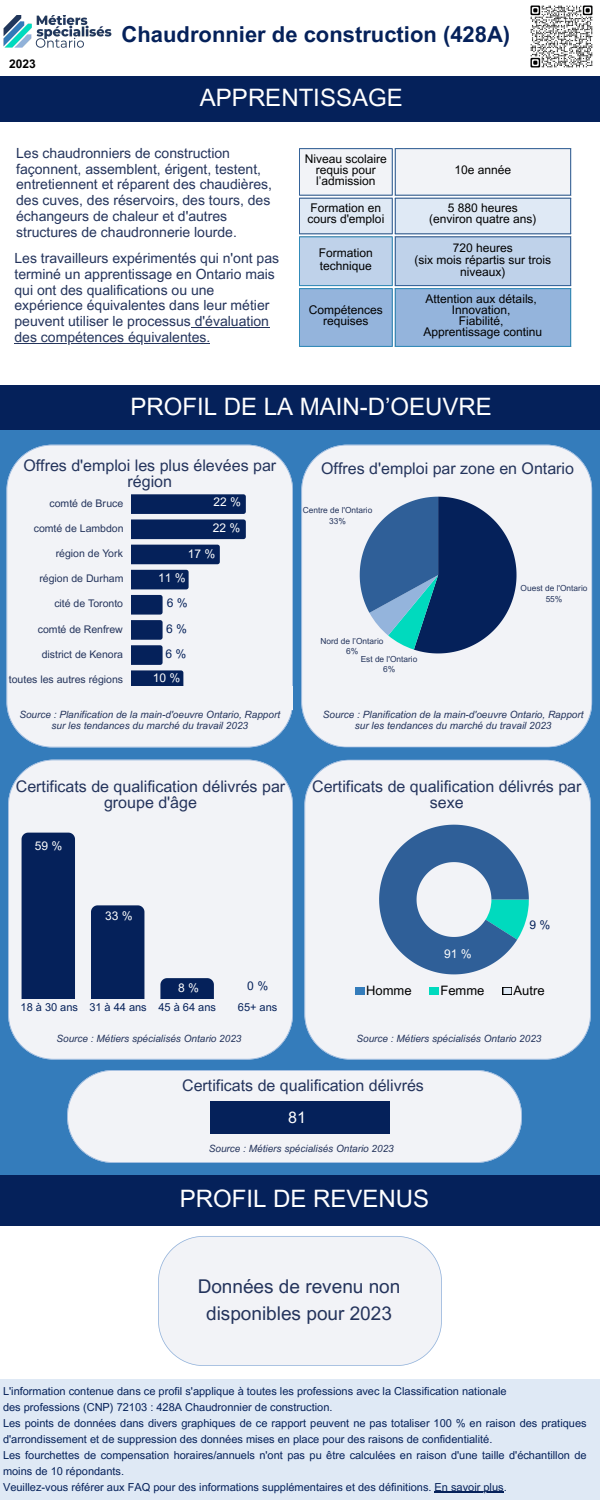
<style>
.page{position:relative;width:600px;height:1500px;background:#fff}
.page>*{position:absolute;margin:0;border:0;box-sizing:border-box;transform-origin:0 0}
.t1{font:24px "Arial MT Pro";color:#fff}
.t2{font:700 22px "Arial MT Pro";color:#05215a}
.t3{font:19px/26.2px "Arial MT Pro";color:#24345c;text-align:center}
.t4{font:16px/15.8px "Arial MT Pro";color:#24345c;text-align:center}
.t5{font:16px "Arial MT Pro";color:#fff}
.t6{font:14px/15.8px "Arial MT Pro";color:#24345c}
.t7{font:13px "Arial MT Pro";color:#000}
.t8{font:12px/11.2px "Arial MT Pro";color:#000;text-align:center}
.t9{font:12px "Arial MT Pro";color:#fff}
.t10{font:12px "Arial MT Pro";color:#05215a}
.t11{font:12px "Arial MT Pro";color:#fefefe}
.t12{font:700 12px "Arial MT Pro";color:#000}
.t13{font:11px/15.3px "Arial MT Pro";color:#05215a}
.t14{font:10.5px "Arial MT Pro";color:#24345c}
.t15{font:italic 10px "Arial MT Pro";color:#24345c}
.t16{font:8.3px/10.4px "Arial MT Pro";color:#24345c;text-align:center}
</style>
<div class="page">
<div style="left:158px;top:1236px;width:284px;height:130px;background:#f2f3f7"></div>
<svg style="left:299px;top:148px;width:272px;height:199px"></svg>
<hr style="left:299px;top:149px;width:1px;height:46px;background:#2f5f98">
<hr style="left:392px;top:149px;width:1px;height:46px;background:#2f5f98">
<hr style="left:299px;top:148px;width:94px;height:1px;background:#2f5f98">
<hr style="left:299px;top:195px;width:94px;height:1px;background:#2f5f98">
<hr style="left:395px;top:149px;width:1px;height:46px;background:#2f5f98">
<hr style="left:570px;top:149px;width:1px;height:46px;background:#2f5f98">
<hr style="left:395px;top:148px;width:176px;height:1px;background:#2f5f98">
<hr style="left:395px;top:195px;width:176px;height:1px;background:#2f5f98">
<hr style="left:299px;top:199px;width:1px;height:35px;background:#2f5f98">
<hr style="left:392px;top:199px;width:1px;height:35px;background:#2f5f98">
<hr style="left:299px;top:198px;width:94px;height:1px;background:#2f5f98">
<hr style="left:299px;top:234px;width:94px;height:1px;background:#2f5f98">
<hr style="left:395px;top:199px;width:1px;height:35px;background:#2f5f98">
<hr style="left:570px;top:199px;width:1px;height:35px;background:#2f5f98">
<hr style="left:395px;top:198px;width:176px;height:1px;background:#2f5f98">
<hr style="left:395px;top:234px;width:176px;height:1px;background:#2f5f98">
<hr style="left:395px;top:237px;width:1px;height:48px;background:#2f5f98">
<hr style="left:570px;top:237px;width:1px;height:48px;background:#2f5f98">
<hr style="left:395px;top:237px;width:176px;height:1px;background:#2f5f98">
<hr style="left:395px;top:285px;width:176px;height:1px;background:#2f5f98">
<hr style="left:299px;top:237px;width:1px;height:48px;background:#2d8bba">
<hr style="left:392px;top:237px;width:1px;height:48px;background:#2d8bba">
<hr style="left:299px;top:237px;width:94px;height:1px;background:#2d8bba">
<hr style="left:299px;top:285px;width:94px;height:1px;background:#2d8bba">
<hr style="left:299px;top:289px;width:1px;height:57px;background:#2d8bba">
<hr style="left:392px;top:289px;width:1px;height:57px;background:#2d8bba">
<hr style="left:299px;top:288px;width:94px;height:1px;background:#2d8bba">
<hr style="left:299px;top:346px;width:94px;height:1px;background:#2d8bba">
<hr style="left:395px;top:289px;width:1px;height:57px;background:#2d8bba">
<hr style="left:570px;top:289px;width:1px;height:57px;background:#2d8bba">
<hr style="left:395px;top:288px;width:176px;height:1px;background:#2d8bba">
<hr style="left:395px;top:346px;width:176px;height:1px;background:#2d8bba">
<img style="left:530px;top:5px;width:63px;height:63px">
<hr style="left:191px;top:327px;width:78px;height:1px;background:#24345c">
<hr style="left:14px;top:343px;width:196px;height:1px;background:#24345c">
<img style="left:3px;top:15px;width:109px;height:33px">
<div style="left:0;top:1183px;width:600px;height:42px;background:#05215a"></div>
<div style="left:0;top:1379px;width:600px;height:121px;background:#dfe9f5"></div>
<img style="left:0;top:385px;width:600px;height:798px">
<img style="left:304px;top:760px;width:287px;height:300px">
<div style="left:210px;top:1101px;width:180px;height:33px;background:#05215a"></div>
<div style="left:0;top:76px;width:600px;height:46px;background:#05215a"></div>
<img style="left:8px;top:760px;width:285px;height:300px">
<svg style="left:121px;top:697px;width:16px;height:16px"></svg>
<svg style="left:147px;top:697px;width:16px;height:16px"></svg>
<svg style="left:170px;top:697px;width:19px;height:19px"></svg>
<svg style="left:196px;top:697px;width:19px;height:19px"></svg>
<svg style="left:221px;top:697px;width:20px;height:20px"></svg>
<svg style="left:247px;top:697px;width:20px;height:20px"></svg>
<h3 class="t12" style="left:9px;top:59px;width:28px">2023</h3>
<p class="t2" style="left:122px;top:26px;width:390px">Chaudronnier de construction (428A)</p>
<p class="t1" style="left:200px;top:89px;width:204px">APPRENTISSAGE</p>
<p class="t6" style="left:16px;top:147px;width:257px">Les chaudronniers de construction façonnent, assemblent, érigent, testent, entretiennent et réparent des chaudières, des cuves, des réservoirs, des tours, des échangeurs de chaleur et d'autres structures de chaudronnerie lourde.</p>
<p class="t6" style="left:14px;top:252px;width:266px">Les travailleurs expérimentés qui n'ont pas terminé un apprentissage en Ontario mais qui ont des qualifications ou une expérience équivalentes dans leur métier peuvent utiliser le processus d'évaluation</p>
<h4 class="t6" style="left:14px;top:331px;width:197px">des compétences équivalentes.</h4>
<p class="t8" style="left:305px;top:154px;width:84px">Niveau scolaire requis pour l’admission</p>
<h6 class="t8" style="left:455px;top:165px;width:58px">10e année</h6>
<h2 class="t8" style="left:307px;top:204px;width:78px;text-align:left">Formation en cours d'emploi</h2>
<p class="t8" style="left:448px;top:204px;width:72px">5 880 heures</p>
<h1 class="t8" style="left:429px;top:215px;width:109px">(environ quatre ans)</h1>
<h5 class="t8" style="left:319px;top:248px;width:56px;line-height:12.8px;text-align:left">Formation technique</h5>
<p class="t8" style="left:309px;top:305px;width:76px">Compétences requises</p>
<h5 class="t8" style="left:453px;top:243px;width:62px">720 heures</h5>
<p class="t8" style="left:415px;top:255px;width:138px;line-height:12px">(six mois répartis sur trois niveaux)</p>
<p class="t8" style="left:426px;top:294px;width:113px">Attention aux détails,</p>
<p class="t8" style="left:452px;top:305px;width:60px">Innovation,</p>
<p class="t8" style="left:459px;top:317px;width:46px">Fiabilité,</p>
<p class="t8" style="left:424px;top:328px;width:120px">Apprentissage continu</p>
<p class="t1" style="left:130px;top:397px;width:363px">PROFIL DE LA MAIN-D’OEUVRE</p>
<h4 class="t4" style="left:23px;top:459px;width:254px">Offres d'emploi les plus élevées par</h4>
<p class="t4" style="left:321px;top:463px;width:254px">Offres d'emploi par zone en Ontario</p>
<h4 class="t4" style="left:128px;top:475px;width:46px">région</h4>
<p class="t9" style="left:213px;top:497px;width:29px">22 %</p>
<p class="t9" style="left:213px;top:523px;width:29px">22 %</p>
<p class="t9" style="left:188px;top:549px;width:29px">17 %</p>
<p class="t14" style="left:50px;top:499px;width:75px">comté de Bruce</p>
<p class="t14" style="left:34px;top:524px;width:91px">comté de Lambdon</p>
<p class="t14" style="left:56px;top:550px;width:69px">région de York</p>
<p class="t14" style="left:39px;top:575px;width:86px">région de Durham</p>
<p class="t14" style="left:54px;top:600px;width:70px">cité de Toronto</p>
<p class="t14" style="left:38px;top:625px;width:86px">comté de Renfrew</p>
<p class="t14" style="left:42px;top:650px;width:83px">district de Kenora</p>
<p class="t14" style="left:9px;top:675px;width:116px">toutes les autres régions</p>
<p class="t9" style="left:158px;top:574px;width:29px">11 %</p>
<p class="t10" style="left:167px;top:599px;width:22px">6 %</p>
<p class="t10" style="left:166px;top:624px;width:22px">6 %</p>
<h4 class="t10" style="left:166px;top:650px;width:22px">6 %</h4>
<p class="t9" style="left:153px;top:673px;width:29px">10 %</p>
<p class="t15" style="left:19px;top:710px;width:262px">Source : Planification de la main-d'oeuvre Ontario, Rapport</p>
<h5 class="t15" style="left:51px;top:722px;width:198px">sur les tendances du marché du travail 2023</h5>
<p class="t16" style="left:303px;top:506px;width:71px">Centre de l'Ontario<br>33%</p>
<p class="t16" style="left:321px;top:637px;width:64px">Nord de l’Ontario<br>6%</p>
<p class="t16" style="left:361px;top:655px;width:58px">Est de l'Ontario<br>6%</p>
<p class="t16" style="left:521px;top:584px;width:68px">Ouest de l'Ontario<br>55%</p>
<h5 class="t15" style="left:323px;top:710px;width:262px">Source : Planification de la main-d'oeuvre Ontario, Rapport</h5>
<h5 class="t15" style="left:355px;top:722px;width:198px">sur les tendances du marché du travail 2023</h5>
<p class="t4" style="left:16px;top:780px;width:271px">Certificats de qualification délivrés par groupe d'âge</p>
<p class="t11" style="left:35px;top:841px;width:29px">59 %</p>
<p class="t4" style="left:312px;top:780px;width:271px">Certificats de qualification délivrés par sexe</p>
<p class="t9" style="left:105px;top:912px;width:29px">33 %</p>
<p class="t13" style="left:21px;top:1001px;width:59px">18 à 30 ans</p>
<p class="t13" style="left:89px;top:1001px;width:59px">31 à 44 ans</p>
<p class="t11" style="left:178px;top:983px;width:22px">8 %</p>
<p class="t13" style="left:159px;top:1000px;width:59px">45 à 64 ans</p>
<p class="t10" style="left:247px;top:981px;width:22px">0 %</p>
<p class="t13" style="left:238px;top:1001px;width:41px">65+ ans</p>
<p class="t11" style="left:444px;top:949px;width:29px">91 %</p>
<p class="t7" style="left:366px;top:986px;width:47px">Homme</p>
<p class="t7" style="left:440px;top:986px;width:46px">Femme</p>
<p class="t10" style="left:530px;top:920px;width:22px">9 %</p>
<p class="t7" style="left:514px;top:985px;width:33px">Autre</p>
<h4 class="t15" style="left:57px;top:1035px;width:186px">Source : Métiers spécialisés Ontario 2023</h4>
<p class="t15" style="left:357px;top:1034px;width:186px">Source : Métiers spécialisés Ontario 2023</p>
<h1 class="t4" style="left:182px;top:1079px;width:243px">Certificats de qualification délivrés</h1>
<p class="t5" style="left:288px;top:1112px;width:19px">81</p>
<p class="t15" style="left:209px;top:1144px;width:186px">Source : Métiers spécialisés Ontario 2023</p>
<h4 class="t1" style="left:180px;top:1189px;width:251px">PROFIL DE REVENUS</h4>
<h1 class="t3" style="left:198px;top:1276px;width:204px">Données de revenu non disponibles pour 2023</h1>
<p class="t13" style="left:3px;top:1385px;width:505px">L'information contenue dans ce profil s'applique à toutes les professions avec la Classification nationale</p>
<p class="t13" style="left:3px;top:1400px;width:331px">des professions (CNP) 72103 : 428A Chaudronnier de construction.</p>
<p class="t13" style="left:3px;top:1417px;width:585px">Les points de données dans divers graphiques de ce rapport peuvent ne pas totaliser 100 % en raison des pratiques d'arrondissement et de suppression des données mises en place pour des raisons de confidentialité.</p>
<p class="t13" style="left:3px;top:1449px;width:585px">Les fourchettes de compensation horaires/annuels n'ont pas pu être calculées en raison d'une taille d'échantillon de moins de 10 répondants.</p>
<p class="t13" style="left:3px;top:1481px;width:505px">Veuillez-vous référer aux FAQ pour des informations supplémentaires et des définitions. En savoir plus.</p>
</div>
